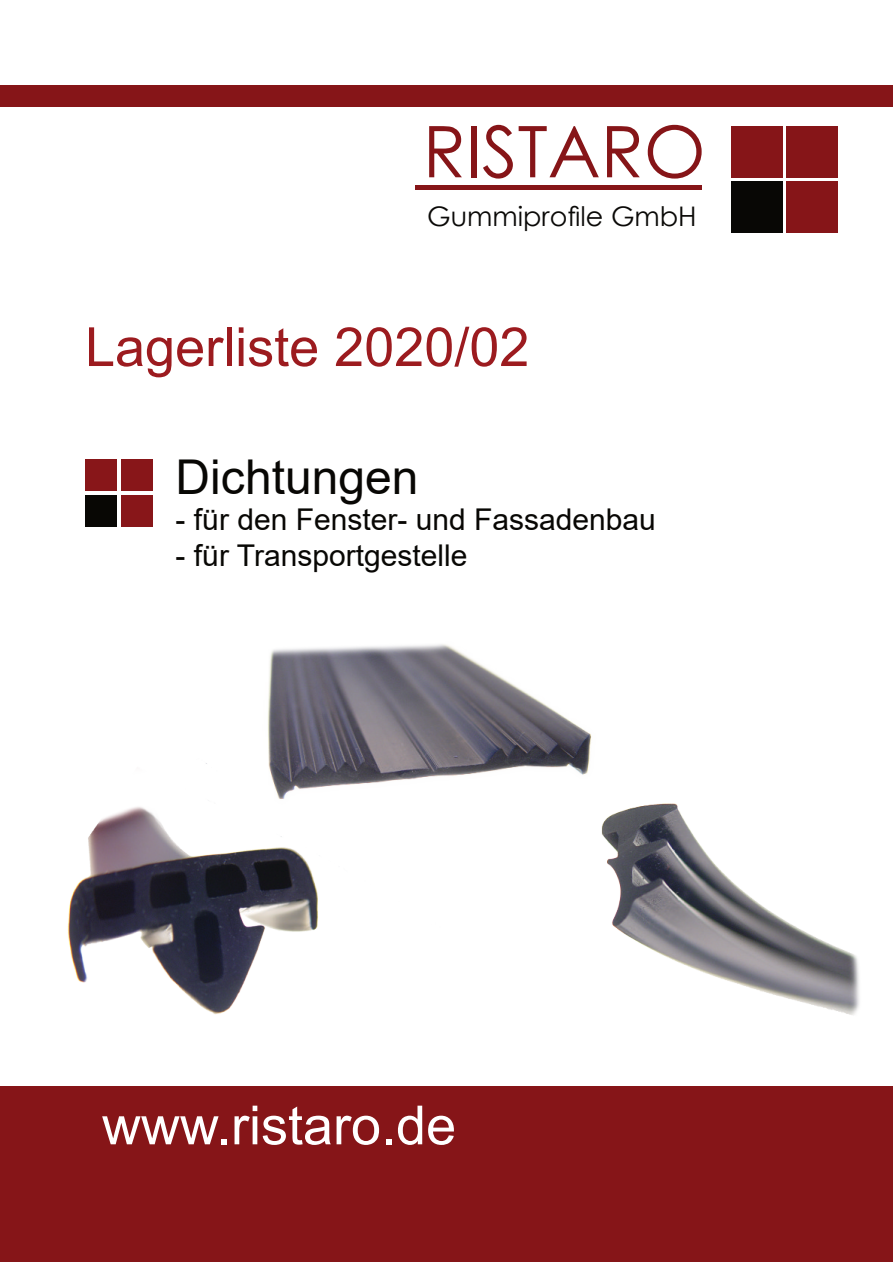
<style>
.page{position:relative;width:893px;height:1263px;background:#fff}
.page>*{position:absolute;margin:0;border:0;box-sizing:border-box;transform-origin:0 0}
.t1{font:71.25px "Century Gothic";color:#861518}
.t2{font:54px "Arial";color:#9c1b1f}
.t3{font:54px "Arial";color:#fff}
.t4{font:48px "Arial";color:#080704}
.t5{font:30px "Arial";color:#080704}
.t6{font:27px "Century Gothic";color:#0a0907}
</style>
<div class="page">
<div style="left:0;top:85px;width:893px;height:21px;background:#861518"></div>
<div style="left:787px;top:126px;width:51px;height:51px;background:#861518"></div>
<div style="left:731px;top:126px;width:51px;height:51px;background:#861518"></div>
<div style="left:787px;top:182px;width:51px;height:51px;background:#861518"></div>
<div style="left:731px;top:182px;width:51px;height:51px;background:#080705"></div>
<hr style="left:415px;top:186px;width:287px;height:4px;background:#861518">
<div style="left:0;top:1086px;width:893px;height:176px;background:#861518"></div>
<div style="left:85px;top:459px;width:32px;height:32px;background:#881619"></div>
<div style="left:121px;top:459px;width:32px;height:32px;background:#881619"></div>
<div style="left:121px;top:495px;width:32px;height:32px;background:#881619"></div>
<div style="left:85px;top:495px;width:32px;height:32px;background:#080704"></div>
<img style="left:602px;top:803px;width:258px;height:212px">
<img style="left:268px;top:644px;width:324px;height:132px">
<img style="left:67px;top:758px;width:377px;height:256px">
<h1 class="t1" style="left:423px;top:124px;width:284px">RISTARO</h1>
<p class="t6" style="left:427px;top:206px;width:271px">Gummiprofile GmbH</p>
<h2 class="t2" style="left:85px;top:327px;width:446px">Lagerliste 2020/02</h2>
<h3 class="t4" style="left:176px;top:459px;width:244px">Dichtungen</h3>
<p class="t5" style="left:176px;top:509px;width:482px">- für den Fenster- und Fassadenbau</p>
<p class="t5" style="left:176px;top:545px;width:293px">- für Transportgestelle</p>
<h2 class="t3" style="left:102px;top:1105px;width:356px">www.ristaro.de</h2>
</div>
